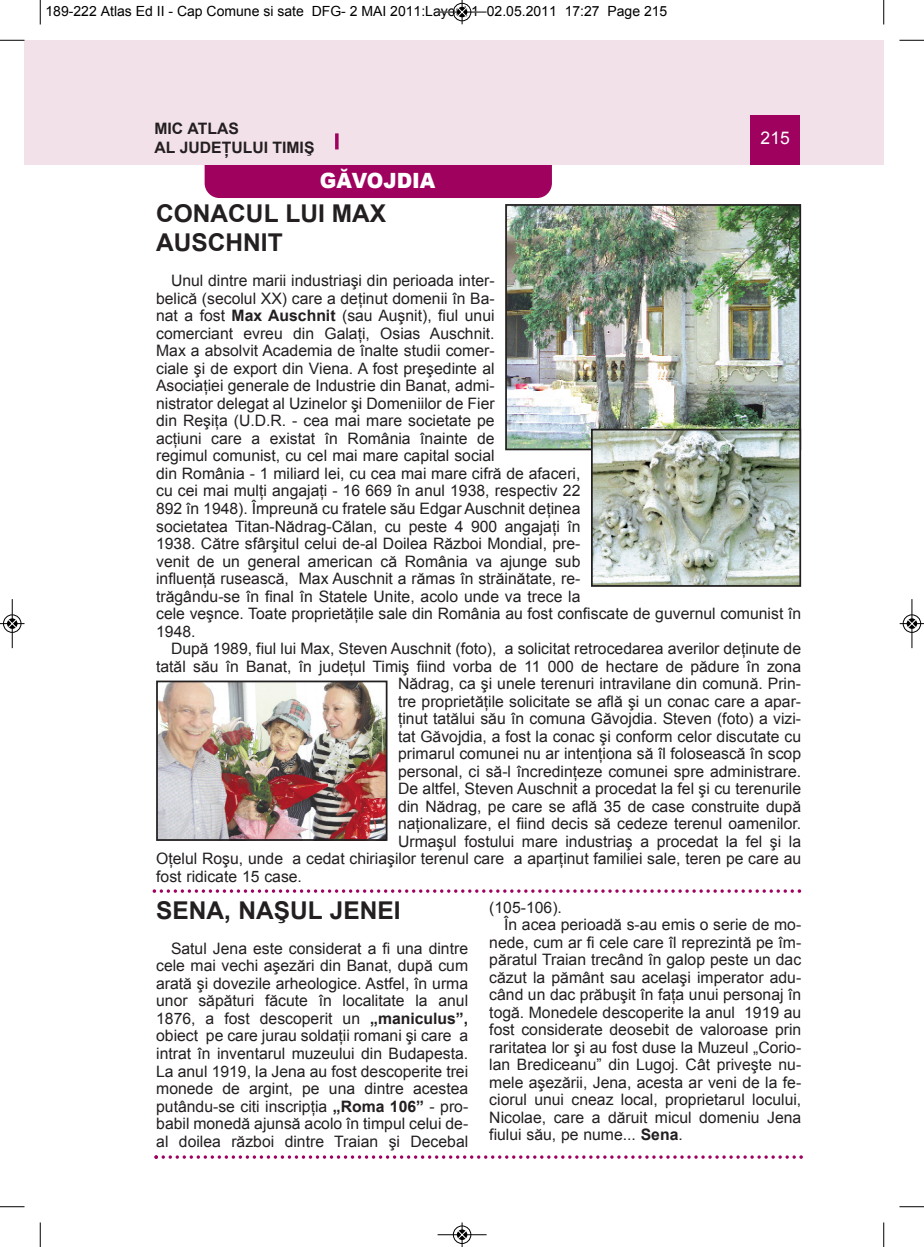
<style>
.page{position:relative;width:924px;height:1247px;background:#fff}
.page>*{position:absolute;margin:0;border:0;box-sizing:border-box;transform-origin:0 0}
.t1{font:700 24.5px/29.4px "Arial";color:#231f20}
.t2{font:900 21px "Arial";color:#fff;scale:.95 1}
.t3{font:17.5px "Arial";color:#fff}
.t4{font:15.75px/17.5px "Arial";color:#231f20}
.t5{font:700 15.75px/18.9px "Arial";color:#231f20}
.t6{font:14px "Arial";color:#000}
.s1{font-weight:700}
</style>
<div class="page">
<div style="left:205px;top:135px;width:347px;height:63px;background:#9e015e;border-radius:15px"></div>
<div style="left:40px;top:40px;width:844px;height:124px;background:#f3e1e9"></div>
<div style="left:750px;top:115px;width:50px;height:49px;background:#9e015e"></div>
<svg style="left:335px;top:133px;width:4px;height:16px"></svg>
<div style="left:24px;top:40px;width:16px;height:124px;background:#f3e1e9"></div>
<img style="left:508px;top:207px;width:290px;height:240px">
<div style="left:505px;top:204px;width:296px;height:246px;border:2px solid #231f20"></div>
<img style="left:594px;top:431px;width:204px;height:152px">
<div style="left:591px;top:428px;width:210px;height:158px;border:2px solid #231f20"></div>
<img style="left:159px;top:683px;width:225px;height:154px">
<div style="left:156px;top:680px;width:231px;height:160px;border:2px solid #231f20"></div>
<svg style="left:153px;top:889px;width:648px;height:3px"></svg>
<svg style="left:154px;top:1155px;width:649px;height:3px"></svg>
<svg style="left:40px;top:0;width:1px;height:24px"></svg>
<svg style="left:0;top:40px;width:24px;height:1px"></svg>
<svg style="left:883px;top:0;width:1px;height:24px"></svg>
<svg style="left:899px;top:40px;width:25px;height:1px"></svg>
<svg style="left:40px;top:1222px;width:1px;height:24px"></svg>
<svg style="left:0;top:1206px;width:24px;height:1px"></svg>
<svg style="left:883px;top:1222px;width:1px;height:24px"></svg>
<svg style="left:899px;top:1206px;width:25px;height:1px"></svg>
<hr style="left:438px;top:12px;width:48px;height:1px;background:#000">
<div style="left:453px;top:3px;width:18px;height:18px;border:1px solid #000;border-radius:50%"></div>
<svg style="left:458px;top:0;width:8px;height:24px"></svg>
<hr style="left:438px;top:1234px;width:48px;height:1px;background:#000">
<div style="left:453px;top:1225px;width:18px;height:18px;border:1px solid #000;border-radius:50%"></div>
<svg style="left:458px;top:1222px;width:8px;height:24px"></svg>
<div style="left:3px;top:614px;width:19px;height:19px;border:1px solid #fff;border-radius:50%"></div>
<hr style="left:12px;top:599px;width:1px;height:49px;background:#000">
<div style="left:3px;top:614px;width:18px;height:18px;border:1px solid #000;border-radius:50%"></div>
<svg style="left:0;top:619px;width:24px;height:9px"></svg>
<div style="left:902px;top:614px;width:19px;height:19px;border:1px solid #fff;border-radius:50%"></div>
<hr style="left:911px;top:599px;width:1px;height:49px;background:#000">
<div style="left:903px;top:614px;width:18px;height:18px;border:1px solid #000;border-radius:50%"></div>
<svg style="left:900px;top:619px;width:24px;height:9px"></svg>
<p class="t6" style="left:46px;top:3px;width:623px">189-222 Atlas Ed II - Cap Comune si sate DFG- 2 MAI 2011:Layout 1 02.05.2011 17:27 Page 215</p>
<p class="t5" style="left:154px;top:119px;width:162px">MIC ATLAS<br>AL JUDEŢULUI TIMIŞ</p>
<p class="t3" style="left:760px;top:128px;width:31px">215</p>
<h2 class="t2" style="left:320px;top:165px;width:123px">GĂVOJDIA</h2>
<h1 class="t1" style="left:156px;top:199px;width:232px">CONACUL LUI MAX<br>AUSCHNIT</h1>
<p class="t4" style="left:156px;top:272px;width:646px;text-indent:15px">Unul dintre marii industriaşi din perioada inter-<br>belică (secolul XX) care a deţinut domenii în Ba-<br>nat a fost <span class="s1">Max Auschnit</span> (sau Auşnit), fiul unui<br>comerciant evreu din Galaţi, Osias Auschnit.<br>Max a absolvit Academia de înalte studii comer-<br>ciale şi de export din Viena. A fost preşedinte al<br>Asociaţiei generale de Industrie din Banat, admi-<br>nistrator delegat al Uzinelor şi Domeniilor de Fier<br>din Reşiţa (U.D.R. - cea mai mare societate pe<br>acţiuni care a existat în România înainte de<br>regimul comunist, cu cel mai mare capital social<br>din România - 1 miliard lei, cu cea mai mare cifră de afaceri,<br>cu cei mai mulţi angajaţi - 16 669 în anul 1938, respectiv 22<br>892 în 1948). Împreună cu fratele său Edgar Auschnit deţinea<br>societatea Titan-Nădrag-Călan, cu peste 4 900 angajaţi în<br>1938. Către sfârşitul celui de-al Doilea Război Mondial, pre-<br>venit de un general american că România va ajunge sub<br>influenţă rusească, Max Auschnit a rămas în străinătate, re-<br>trăgându-se în final în Statele Unite, acolo unde va trece la<br>cele veşnce. Toate proprietăţile sale din România au fost confiscate de guvernul comunist în 1948.</p>
<p class="t4" style="left:171px;top:639px;width:632px">După 1989, fiul lui Max, Steven Auschnit (foto), a solicitat retrocedarea averilor deţinute de</p>
<p class="t4" style="left:156px;top:657px;width:646px">tatăl său în Banat, în judeţul Timiş fiind vorba de 11 000 de hectare de pădure în zona</p>
<p class="t4" style="left:398px;top:674px;width:405px">Nădrag, ca şi unele terenuri intravilane din comună. Prin-</p>
<p class="t4" style="left:398px;top:692px;width:405px">tre proprietăţile solicitate se află şi un conac care a apar-</p>
<p class="t4" style="left:398px;top:709px;width:405px">ţinut tatălui său în comuna Găvojdia. Steven (foto) a vizi-</p>
<p class="t4" style="left:398px;top:727px;width:405px">tat Găvojdia, a fost la conac şi conform celor discutate cu</p>
<p class="t4" style="left:398px;top:744px;width:405px">primarul comunei nu ar intenţiona să îl folosească în scop</p>
<p class="t4" style="left:398px;top:762px;width:405px">personal, ci să-l încredinţeze comunei spre administrare.</p>
<p class="t4" style="left:398px;top:779px;width:405px">De altfel, Steven Auschnit a procedat la fel şi cu terenurile</p>
<p class="t4" style="left:398px;top:797px;width:405px">din Nădrag, pe care se află 35 de case construite după</p>
<p class="t4" style="left:398px;top:814px;width:405px">naţionalizare, el fiind decis să cedeze terenul oamenilor.</p>
<p class="t4" style="left:398px;top:832px;width:405px">Urmaşul fostului mare industriaş a procedat la fel şi la</p>
<p class="t4" style="left:156px;top:849px;width:646px">Oţelul Roşu, unde a cedat chiriaşilor terenul care a aparţinut familiei sale, teren pe care au</p>
<p class="t4" style="left:156px;top:867px;width:147px">fost ridicate 15 case.</p>
<h1 class="t1" style="left:156px;top:895px;width:246px">SENA, NAŞUL JENEI</h1>
<p class="t4" style="left:156px;top:939px;width:314px;text-align:justify;text-indent:15px">Satul Jena este considerat a fi una dintre cele mai vechi aşezări din Banat, după cum arată şi dovezile arheologice. Astfel, în urma unor săpături făcute în localitate la anul 1876, a fost descoperit un <span class="s1">„maniculus”, </span>obiect pe care jurau soldaţii romani şi care a intrat în inventarul muzeului din Budapesta.<br>La anul 1919, la Jena au fost descoperite trei monede de argint, pe una dintre acestea putându-se citi inscripţia <span class="s1">„Roma 106”</span> - pro&shy;babil monedă ajunsă acolo în timpul celui de&shy;al doilea război dintre Traian şi Decebal</p>
<p class="t4" style="left:489px;top:898px;width:74px">(105-106).</p>
<p class="t4" style="left:504px;top:915px;width:299px">În acea perioadă s-au emis o serie de mo-</p>
<p class="t4" style="left:489px;top:933px;width:313px">nede, cum ar fi cele care îl reprezintă pe îm-</p>
<p class="t4" style="left:489px;top:950px;width:313px">păratul Traian trecând în galop peste un dac</p>
<p class="t4" style="left:489px;top:968px;width:313px">căzut la pământ sau acelaşi imperator adu-</p>
<p class="t4" style="left:489px;top:985px;width:313px">când un dac prăbuşit în faţa unui personaj în</p>
<p class="t4" style="left:489px;top:1003px;width:313px">togă. Monedele descoperite la anul 1919 au</p>
<p class="t4" style="left:489px;top:1020px;width:313px">fost considerate deosebit de valoroase prin</p>
<p class="t4" style="left:489px;top:1038px;width:313px">raritatea lor şi au fost duse la Muzeul „Corio-</p>
<p class="t4" style="left:489px;top:1055px;width:313px">lan Brediceanu” din Lugoj. Cât priveşte nu-</p>
<p class="t4" style="left:489px;top:1073px;width:313px">mele aşezării, Jena, acesta ar veni de la fe-</p>
<p class="t4" style="left:489px;top:1090px;width:313px">ciorul unui cneaz local, proprietarul locului,</p>
<p class="t4" style="left:489px;top:1108px;width:313px">Nicolae, care a dăruit micul domeniu Jena</p>
<p class="t4" style="left:489px;top:1125px;width:195px">fiului său, pe nume... <span class="s1">Sena</span>.</p>
</div>
